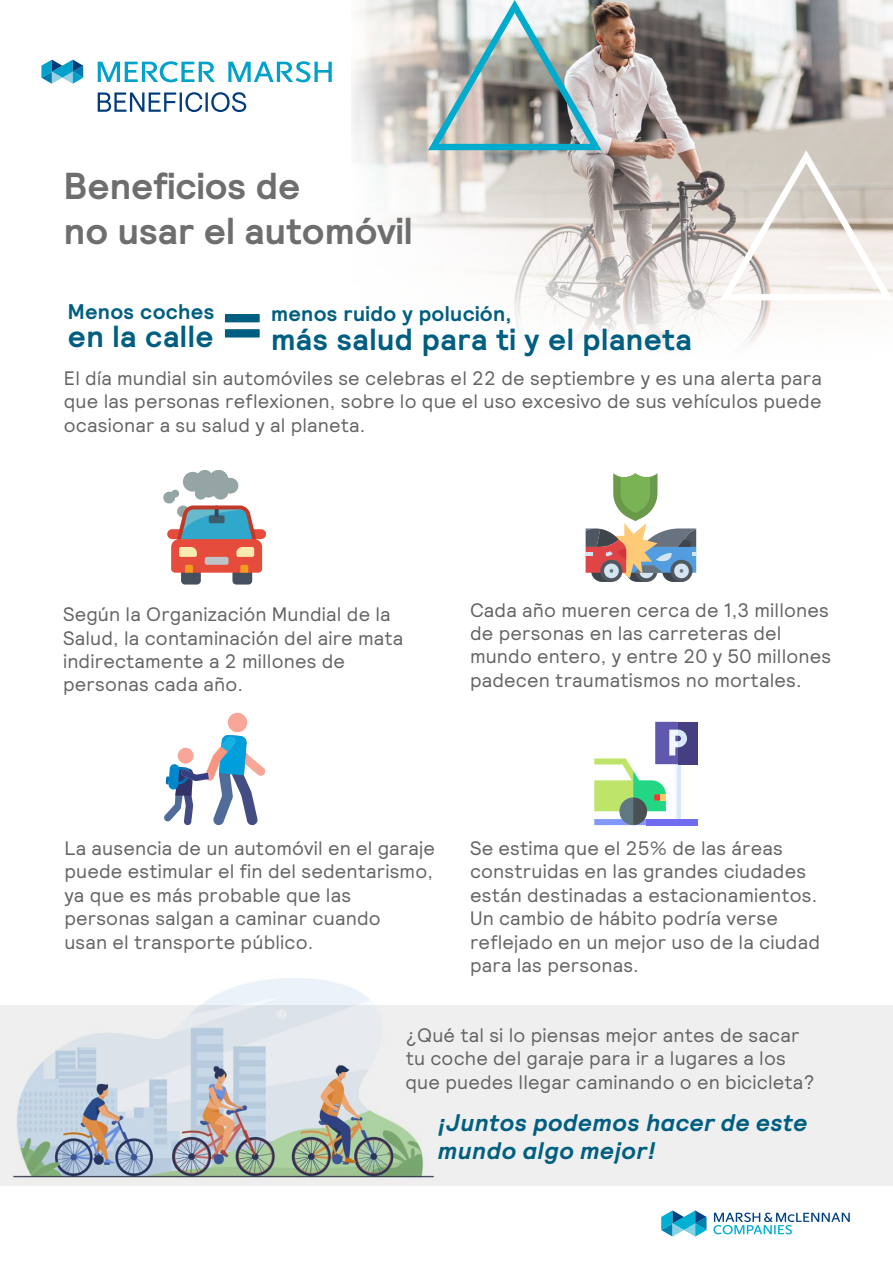
<style>
.page{position:relative;width:893px;height:1263px;background:#fff}
.page>*{position:absolute;margin:0;border:0;box-sizing:border-box;transform-origin:0 0}
.t1{font:700 74.55px "Relative";color:#005e80}
.t2{font:700 37.5px/45px "Relative";color:#6d6e6d}
.t3{font:700 30.45px "Relative";letter-spacing:.015em;color:#005e80}
.t4{font:italic 700 24px/28.8px "Relative";letter-spacing:.015em;color:#005e80}
.t5{font:700 21.3px "Relative";letter-spacing:.015em;color:#005e80}
.t6{font:19.5px/23.4px "Relative";letter-spacing:.01em;color:#636466}
</style>
<div class="page">
<svg style="left:351px;top:0;width:542px;height:345px"></svg>
<svg style="left:428px;top:0;width:173px;height:150px;background:#a2b3b2"></svg>
<svg style="left:719px;top:150px;width:174px;height:150px"></svg>
<div style="left:0;top:1005px;width:893px;height:180px;background:#efefef"></div>
<svg style="left:41px;top:60px;width:42px;height:24px"></svg>
<svg style="left:228px;top:61px;width:104px;height:21px"></svg>
<svg style="left:98px;top:61px;width:117px;height:21px"></svg>
<svg style="left:98px;top:92px;width:78px;height:20px"></svg>
<hr style="left:180px;top:92px;width:2px;height:20px;background:#043c7b">
<svg style="left:185px;top:92px;width:17px;height:20px"></svg>
<hr style="left:205px;top:92px;width:3px;height:20px;background:#043c7b">
<svg style="left:211px;top:92px;width:35px;height:20px"></svg>
<div style="left:167px;top:529px;width:99px;height:10px;background:#e64c3c;border-radius:5px"></div>
<svg style="left:163px;top:470px;width:99px;height:114px"></svg>
<div style="left:646px;top:819px;width:52px;height:6px;background:#706bef"></div>
<div style="left:678px;top:722px;width:20px;height:42px;background:#453f81"></div>
<svg style="left:594px;top:722px;width:93px;height:103px"></svg>
<svg style="left:586px;top:473px;width:110px;height:109px"></svg>
<div style="left:228px;top:713px;width:19px;height:19px;background:#f8a698;border-radius:50%"></div>
<svg style="left:164px;top:735px;width:102px;height:91px"></svg>
<img style="left:0;top:978px;width:460px;height:208px">
<svg style="left:713px;top:1212px;width:137px;height:22px"></svg>
<svg style="left:661px;top:1210px;width:45px;height:26px"></svg>
<h2 class="t2" style="left:64px;top:163px;width:350px">Beneficios de<br>no usar el automóvil</h2>
<p class="t5" style="left:68px;top:297px;width:148px">Menos coches</p>
<h3 class="t3" style="left:68px;top:317px;width:147px">en la calle</h3>
<h1 class="t1" style="left:220px;top:273px;width:44px">=</h1>
<p class="t5" style="left:271px;top:300px;width:242px">menos ruido y polución,</p>
<h3 class="t3" style="left:271px;top:319px;width:422px">más salud para ti y el planeta</h3>
<p class="t6" style="left:64px;top:365px;width:760px;text-align:justify">El día mundial sin automóviles se celebras el 22 de septiembre y es una alerta para que las personas reflexionen, sobre lo que el uso excesivo de sus vehículos puede ocasionar a su salud y al planeta.</p>
<p class="t6" style="left:63px;top:602px;width:342px">Según la Organización Mundial de la<br>Salud, la contaminación del aire mata indirectamente a 2 millones de personas cada año.</p>
<p class="t6" style="left:470px;top:597px;width:363px">Cada año mueren cerca de 1,3 millones de personas en las carreteras del mundo entero, y entre 20 y 50 millones padecen traumatismos no mortales.</p>
<p class="t6" style="left:64px;top:836px;width:372px">La ausencia de un automóvil en el garaje puede estimular el fin del sedentarismo, ya que es más probable que las personas salgan a caminar cuando<br>usan el transporte público.</p>
<p class="t6" style="left:470px;top:836px;width:351px">Se estima que el 25% de las áreas construidas en las grandes ciudades están destinadas a estacionamientos.<br>Un cambio de hábito podría verse reflejado en un mejor uso de la ciudad para las personas.</p>
<p class="t6" style="left:405px;top:1022px;width:411px">¿Qué tal si lo piensas mejor antes de sacar tu coche del garaje para ir a lugares a los que puedes llegar caminando o en bicicleta?</p>
<p class="t4" style="left:438px;top:1107px;width:371px">¡Juntos podemos hacer de este mundo algo mejor!</p>
</div>
